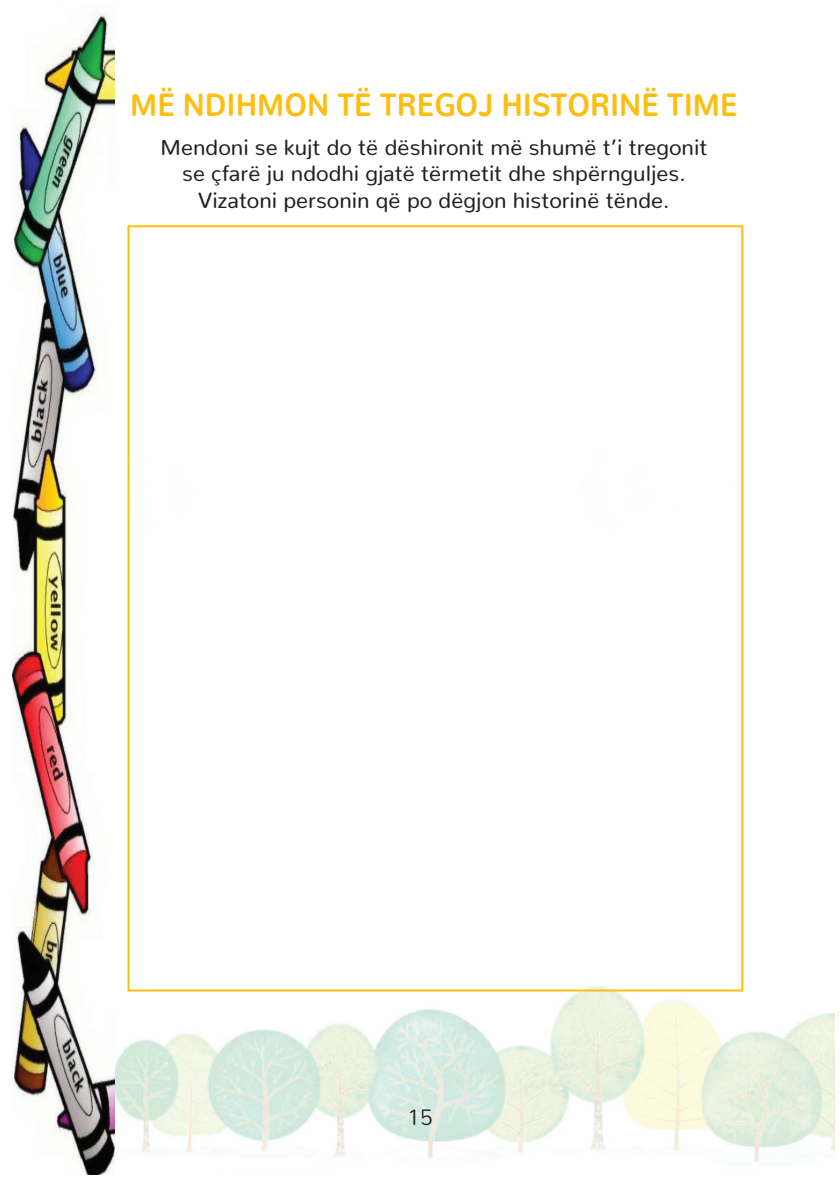
<style>
.page{position:relative;width:840px;height:1191px;background:#fff}
.page>*{position:absolute;margin:0;border:0;box-sizing:border-box;transform-origin:0 0}
.t1{font:700 32px "Nunito";color:#fdbe12;scale:.9 1}
.t2{font:22px/26.4px "Nunito";color:#231f20;text-align:center}
.t3{font:300 22px "Nunito";color:#231f20}
</style>
<div class="page">
<img style="left:115px;top:225px;width:719px;height:941px">
<img style="left:12px;top:13px;width:103px;height:1161px">
<h1 class="t1" style="left:130px;top:76px;width:676px">MË NDIHMON TË TREGOJ HISTORINË TIME</h1>
<p class="t2" style="left:160px;top:132px;width:548px">Mendoni se kujt do të dëshironit më shumë t’i tregonit se çfarë ju ndodhi gjatë tërmetit dhe shpërnguljes.<br>Vizatoni personin që po dëgjon historinë tënde.</p>
<p class="t3" style="left:407px;top:1098px;width:26px">15</p>
</div>
